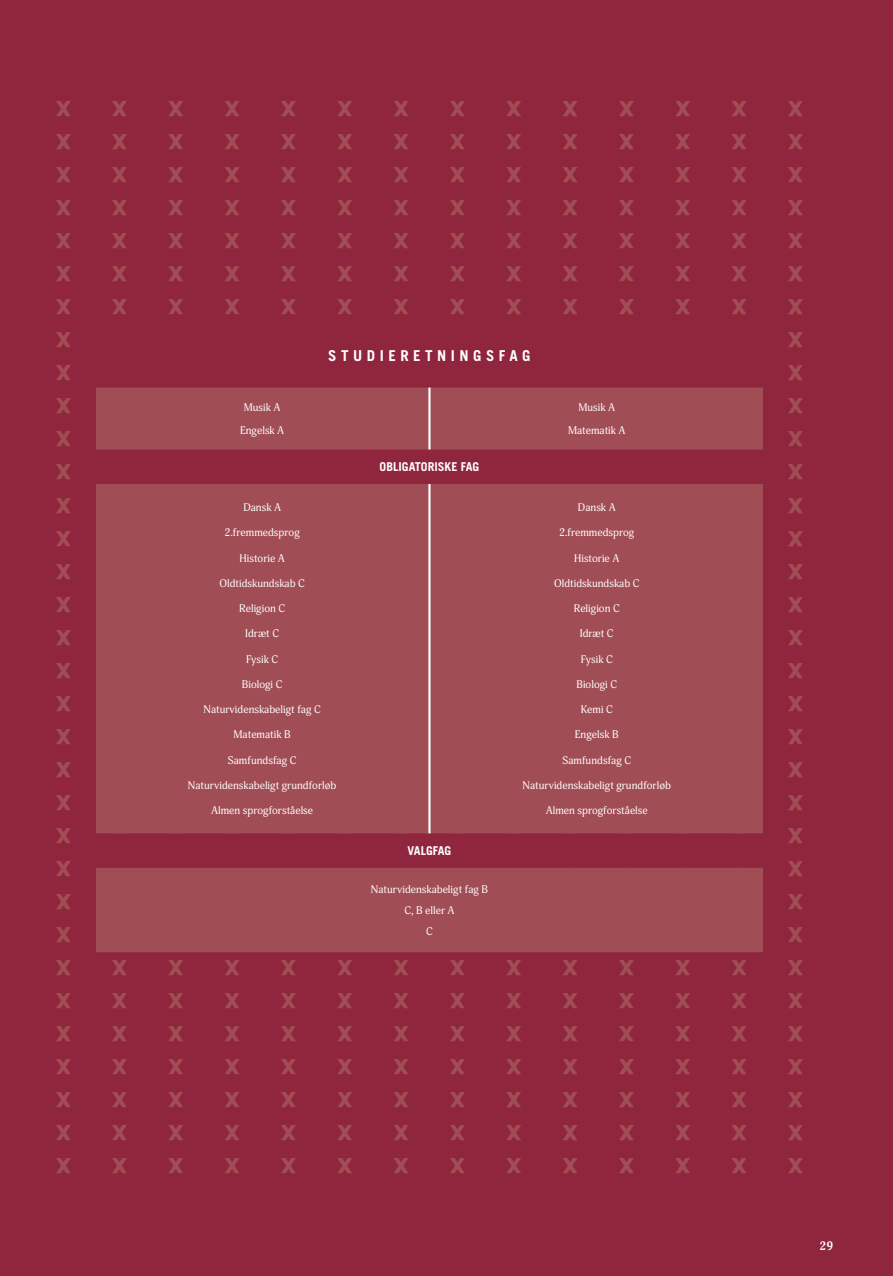
<style>
.page{position:relative;width:893px;height:1276px;background:#90253e}
.page>*{position:absolute;margin:0;border:0;box-sizing:border-box;transform-origin:0 0}
.t1{font:900 30px/33px "AO Mono";color:#a14d56;text-align:justify}
.t2{font:700 15px "Trade Gothic LT Std";letter-spacing:.3em;color:#fff}
.t3{font:700 12.15px "Trade Gothic LT Std";color:#fff}
.t4{font:700 12px "Adonis";color:#fff}
.t5{font:10.8px/23.4px "Adonis";color:#fff;text-align:center}
</style>
<div class="page">
<svg style="left:96px;top:387px;width:667px;height:565px;background:#9e4853"></svg>
<hr style="left:428px;top:387px;width:3px;height:62px;background:#fff">
<hr style="left:428px;top:484px;width:3px;height:349px;background:#fff">
<h1 class="t1" style="left:54px;top:94px;width:752px">x x x x x x x x x x x x x x x x x x x x x x x x x x x x x x x x x x x x x x x x x x x x x x x x x x x x x x x x x x x x x x x x x x x x x x x x x x x x x x x x x x x x x x x x x x x x x x x x x x</h1>
<h2 class="t2" style="left:328px;top:346px;width:204px">STUDIERETNINGSFAG</h2>
<p class="t5" style="left:240px;top:396px;width:46px">Musik A<br>Engelsk A</p>
<p class="t5" style="left:568px;top:396px;width:59px">Musik A<br>Matematik A</p>
<p class="t3" style="left:380px;top:459px;width:101px">OBLIGATORISKE FAG</p>
<p class="t5" style="left:243px;top:496px;width:39px">Dansk A</p>
<p class="t5" style="left:225px;top:521px;width:77px">2.fremmedsprog</p>
<p class="t5" style="left:240px;top:546px;width:47px">Historie A</p>
<p class="t5" style="left:219px;top:572px;width:87px">Oldtidskundskab C</p>
<p class="t5" style="left:239px;top:597px;width:48px">Religion C</p>
<p class="t5" style="left:245px;top:622px;width:35px">Idræt C</p>
<p class="t5" style="left:246px;top:647px;width:33px">Fysik C</p>
<p class="t5" style="left:242px;top:673px;width:42px">Biologi C</p>
<p class="t5" style="left:204px;top:698px;width:119px">Naturvidenskabeligt fag C</p>
<p class="t5" style="left:234px;top:723px;width:59px">Matematik B</p>
<p class="t5" style="left:228px;top:748px;width:70px">Samfundsfag C</p>
<p class="t5" style="left:188px;top:774px;width:150px">Naturvidenskabeligt grundforløb</p>
<p class="t5" style="left:211px;top:799px;width:104px">Almen sprogforståelse</p>
<p class="t5" style="left:578px;top:496px;width:39px">Dansk A</p>
<p class="t5" style="left:559px;top:521px;width:77px">2.fremmedsprog</p>
<p class="t5" style="left:574px;top:546px;width:47px">Historie A</p>
<p class="t5" style="left:554px;top:572px;width:87px">Oldtidskundskab C</p>
<p class="t5" style="left:574px;top:597px;width:48px">Religion C</p>
<p class="t5" style="left:580px;top:622px;width:35px">Idræt C</p>
<p class="t5" style="left:581px;top:647px;width:33px">Fysik C</p>
<p class="t5" style="left:576px;top:673px;width:42px">Biologi C</p>
<p class="t5" style="left:581px;top:698px;width:34px">Kemi C</p>
<p class="t5" style="left:575px;top:723px;width:45px">Engelsk B</p>
<p class="t5" style="left:562px;top:748px;width:70px">Samfundsfag C</p>
<p class="t5" style="left:523px;top:774px;width:150px">Naturvidenskabeligt grundforløb</p>
<p class="t5" style="left:546px;top:799px;width:104px">Almen sprogforståelse</p>
<p class="t3" style="left:408px;top:843px;width:45px">VALGFAG</p>
<p class="t5" style="left:371px;top:878px;width:119px;line-height:21.5px">Naturvidenskabeligt fag B<br>C, B eller A<br>C</p>
<h1 class="t1" style="left:54px;top:952px;width:752px">x x x x x x x x x x x x x x x x x x x x x x x x x x x x x x x x x x x x x x x x x x x x x x x x x x x x x x x x x x x x x x x x x x x x x x x x x x x x x x x x x x x x x x x x x x x x x x x x x x</h1>
<p class="t4" style="left:820px;top:1239px;width:15px">29</p>
</div>
